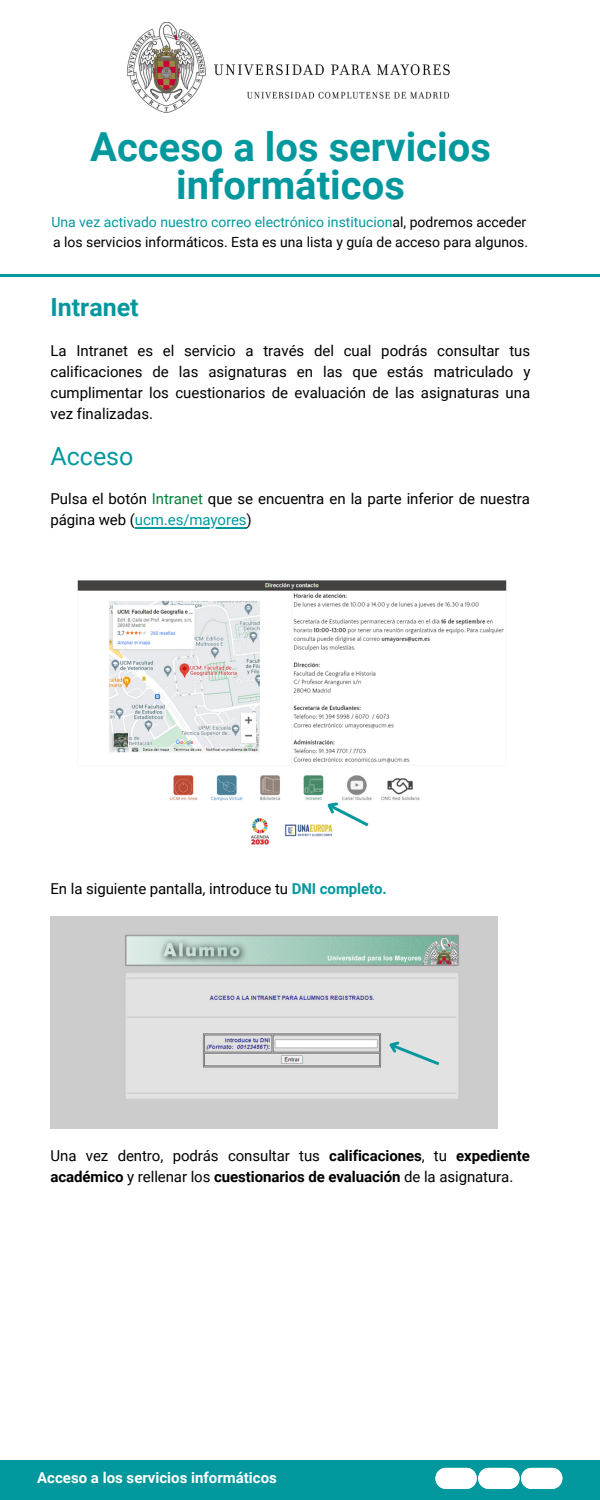
<style>
.page{position:relative;width:600px;height:1500px;background:#fff}
.page>*{position:absolute;margin:0;border:0;box-sizing:border-box;transform-origin:0 0}
.t1{font:700 40px/38.2px "Roboto";color:#03989e;text-align:center}
.t2{font:700 25px "Roboto";color:#03989e}
.t3{font:25px "Roboto";color:#03989e}
.t4{font:15px/21px "Roboto";letter-spacing:-.005em;color:#000}
.t5{font:700 15px "Roboto";color:#fff}
.t6{font:14px/19.5px "Roboto";color:#000}
.s1{color:#03989e}
.s2{color:#008037}
.s3{font-weight:700;color:#03989e}
.s4{font-weight:700}
</style>
<div class="page">
<div style="left:0;top:1460px;width:600px;height:40px;background:#03989e"></div>
<hr style="left:0;top:274px;width:600px;height:3px;background:#03989e">
<img style="left:128px;top:22px;width:322px;height:90px">
<svg style="left:435px;top:1468px;width:127px;height:21px;background:#e0f2f3"></svg>
<img style="left:77px;top:580px;width:430px;height:265px">
<svg style="left:321px;top:795px;width:51px;height:34px"></svg>
<hr style="left:135px;top:527px;width:112px;height:1px;background:#03989e">
<img style="left:51px;top:917px;width:446px;height:211px">
<svg style="left:383px;top:1035px;width:60px;height:33px;background:#ccdadb"></svg>
<h1 class="t1" style="left:90px;top:128px;width:402px">Acceso a los servicios informáticos</h1>
<p class="t6" style="left:51px;top:212px;width:478px"><span class="s1">Una vez activado nuestro correo electrónico institucion</span>al, podremos acceder a los servicios informáticos. Esta es una lista y guía de acceso para algunos.</p>
<h2 class="t2" style="left:51px;top:293px;width:90px">Intranet</h2>
<p class="t4" style="left:51px;top:340px;width:482px;text-align:justify">La Intranet es el servicio a través del cual podrás consultar tus calificaciones de las asignaturas en las que estás matriculado y cumplimentar los cuestionarios de evaluación de las asignaturas una vez finalizadas.</p>
<h2 class="t3" style="left:51px;top:441px;width:84px">Acceso</h2>
<p class="t4" style="left:51px;top:489px;width:481px">Pulsa el botón <span class="s2">Intranet</span> que se encuentra en la parte inferior de nuestra página web (<span class="s1">ucm.es/mayores</span>)</p>
<p class="t4" style="left:51px;top:878px;width:338px">En la siguiente pantalla, introduce tu <span class="s3">DNI completo.</span></p>
<p class="t4" style="left:51px;top:1146px;width:481px">Una vez dentro, podrás consultar tus <span class="s4">calificaciones</span>, tu <span class="s4">expediente académico</span> y rellenar los <span class="s4">cuestionarios de evaluación</span> de la asignatura.</p>
<p class="t5" style="left:37px;top:1469px;width:241px">Acceso a los servicios informáticos</p>
</div>
